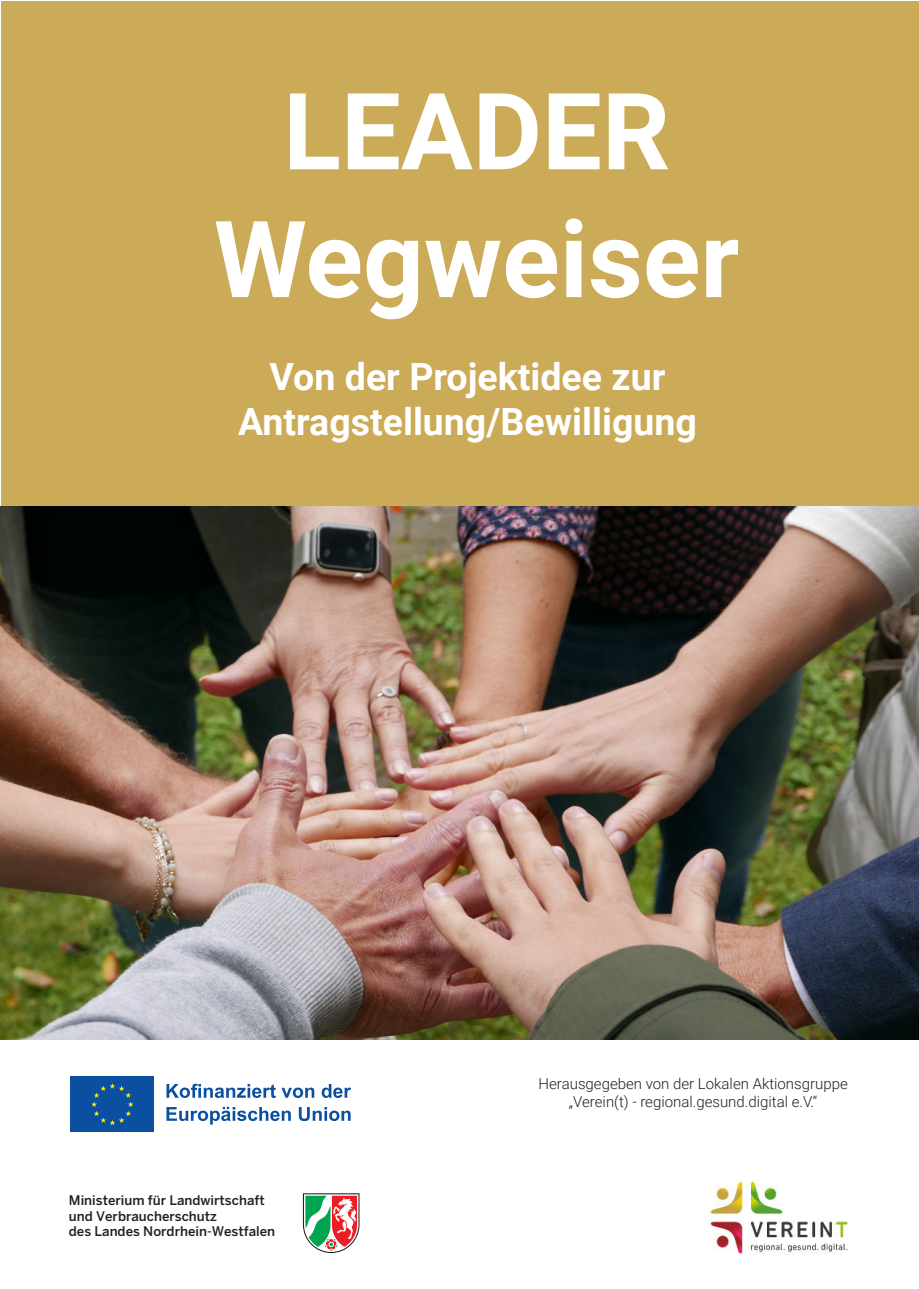
<style>
.page{position:relative;width:919px;height:1289px;background:#fff}
.page>*{position:absolute;margin:0;border:0;box-sizing:border-box;transform-origin:0 0}
.t1{font:700 106.5px/127.8px "Roboto";color:#fff;text-align:center}
.t2{font:700 37.5px/45px "Roboto";color:#fff;text-align:center}
.t3{font:300 15px/18px "Roboto";color:#231f20;text-align:center}
.t4{font:500 13.2px/15.8px "Benton Sans";color:#231f20}
</style>
<div class="page">
<img style="left:0;top:506px;width:918px;height:534px">
<img style="left:708px;top:1179px;width:140px;height:75px">
<div style="left:69px;top:1074px;width:87px;height:60px;background:linear-gradient(to right,#fff,#fff)"></div>
<div style="left:71px;top:1076px;width:83px;height:56px;background:#0b50a0"></div>
<svg style="left:91px;top:1083px;width:43px;height:42px"></svg>
<svg style="left:166px;top:1083px;width:148px;height:14px"></svg>
<svg style="left:322px;top:1084px;width:29px;height:13px"></svg>
<svg style="left:166px;top:1106px;width:125px;height:18px"></svg>
<svg style="left:299px;top:1107px;width:51px;height:13px"></svg>
<svg style="left:303px;top:1193px;width:56px;height:59px"></svg>
<div style="left:1px;top:1px;width:917px;height:504px;background:#ccab58"></div>
<h1 class="t1" style="left:214px;top:76px;width:527px">LEADER<br>Wegweiser</h1>
<h2 class="t2" style="left:238px;top:357px;width:460px">Von der Projektidee zur<br>Antragstellung/Bewilligung</h2>
<p class="t4" style="left:69px;top:1192px;width:208px">Ministerium für Landwirtschaft und Verbraucherschutz<br>des Landes Nordrhein-Westfalen</p>
<p class="t3" style="left:538px;top:1075px;width:311px">Herausgegeben von der Lokalen Aktionsgruppe „Verein(t) - regional.gesund.digital e.V.“</p>
</div>
